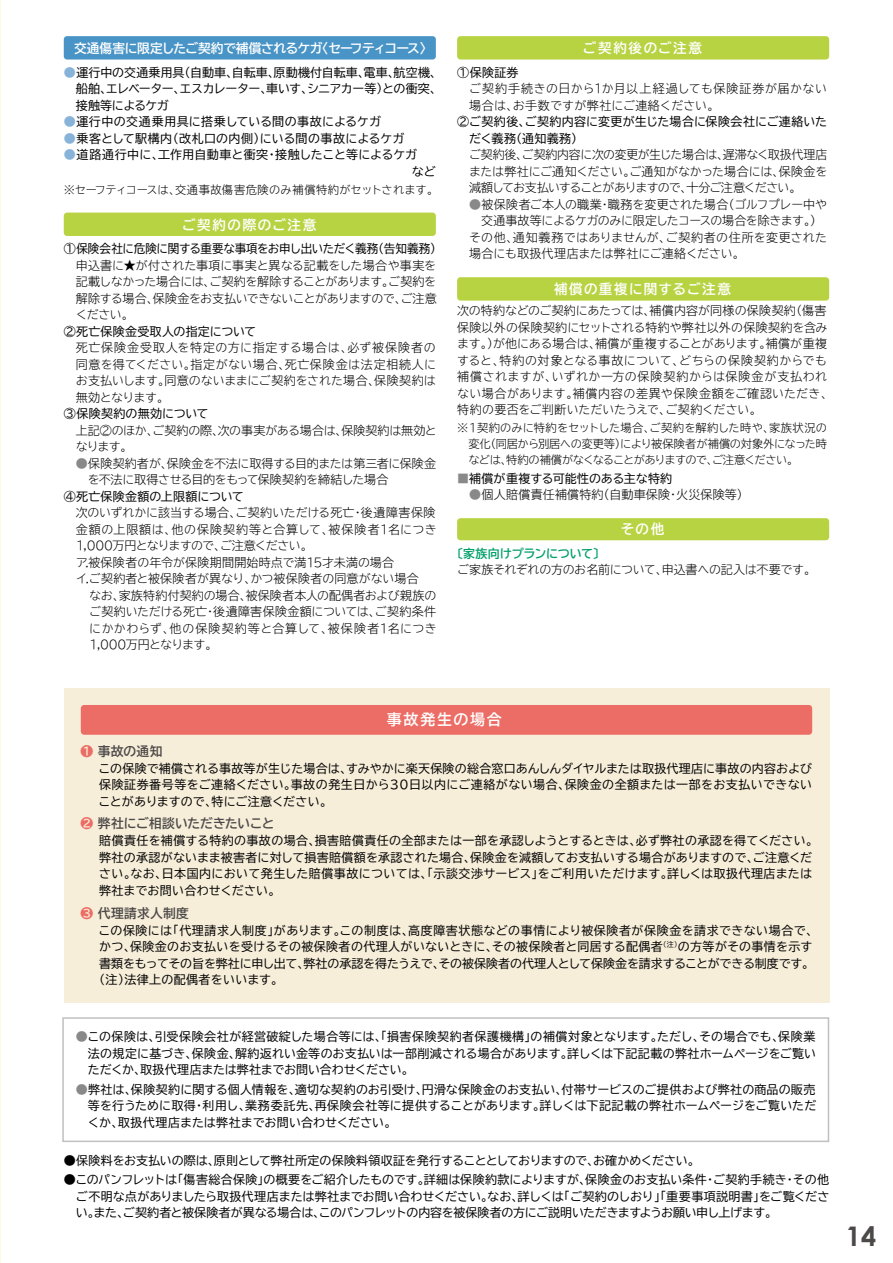
<style>
.page{position:relative;width:893px;height:1263px;background:#fff}
.page>*{position:absolute;margin:0;border:0;box-sizing:border-box;transform-origin:0 0}
.t1{font:700 27px "Century Gothic";color:#4c4948}
.t2{font:700 15px "TBUD Go Std";letter-spacing:.12em;color:#fff}
.t3{font:700 13.5px "TBUD Go Std";letter-spacing:.115em;color:#fff}
.t4{font:700 12.75px "TBUD Go Std";letter-spacing:-.035em;color:#fff}
.t5{font:700 12.75px "TBUD Go Std";letter-spacing:.01em;color:#4c4948}
.t6{font:12px/16.5px "TBUD Go Std";letter-spacing:.015em;color:#000;text-align:justify}
.t7{font:300 12px/16.5px "TBUD Go Std Super";color:#000;text-align:justify}
.t8{font:300 12px/16.5px "TBUD Go Std Super";letter-spacing:.02em;color:#000}
.t9{font:300 12px/16.5px "TBUD Go Std Super";letter-spacing:-.02em;color:#000}
.t10{font:12px "TBUD Go Std";letter-spacing:-.01em;color:#000}
.t11{font:12px "TBUD Go Std";letter-spacing:.035em;color:#000}
.t12{font:12px "TBUD Go Std";letter-spacing:.045em;color:#000}
.t13{font:12px "TBUD Go Std";letter-spacing:-.015em;color:#000}
.t14{font:300 12px/16.5px "TBUD Go Std Super";letter-spacing:.04em;color:#000}
.t15{font:12px "TBUD Go Std";letter-spacing:-.025em;color:#000}
.t16{font:300 12px "TBUD Go Std Super";letter-spacing:-.03em;color:#000}
.t17{font:300 12px "TBUD Go Std Super";letter-spacing:.03em;color:#000}
.t18{font:700 12px "TBUD Go Std";letter-spacing:-.015em;color:#009f69}
.t19{font:300 11.25px/15.8px "TBUD Go Std Super";letter-spacing:-.025em;color:#000;text-align:justify}
.t20{font:300 11.25px "TBUD Go Std Super";letter-spacing:.01em;color:#000}
.s1{color:#87b3d9}
.s2{color:#898989}
.s3{color:#ec6d65}
</style>
<div class="page">
<div style="left:64px;top:688px;width:765px;height:315px;background:#f7eeda"></div>
<div style="left:62px;top:1017px;width:767px;height:125px;border:2px solid #bfc0c0"></div>
<div style="left:81px;top:705px;width:731px;height:30px;background:#ec6d65;border-radius:3px"></div>
<div style="left:457px;top:518px;width:372px;height:22px;background:#b7d342;border-radius:3px"></div>
<div style="left:64px;top:36px;width:372px;height:24px;background:#4994c6;border-radius:3px"></div>
<div style="left:64px;top:213px;width:372px;height:23px;background:#b7d342;border-radius:3px"></div>
<div style="left:457px;top:36px;width:372px;height:24px;background:#b7d342;border-radius:3px"></div>
<div style="left:457px;top:277px;width:372px;height:24px;background:#b7d342;border-radius:3px"></div>
<p class="t4" style="left:74px;top:37px;width:360px">交通傷害に限定したご契約で補償されるケガ〈セーフティコース〉</p>
<p class="t6" style="left:76px;top:64px;width:368px;text-indent:-12px"><span class="s1">●</span>運行中の交通乗用具（自動車、自転車、原動機付自転車、電車、航空機、船舶、エレベーター、エスカレーター、車いす、シニアカー等）との衝突、接触等によるケガ</p>
<p class="t6" style="left:64px;top:113px;width:319px"><span class="s1">●</span>運行中の交通乗用具に搭乗している間の事故によるケガ</p>
<p class="t6" style="left:64px;top:130px;width:342px"><span class="s1">●</span>乗客として駅構内（改札口の内側）にいる間の事故によるケガ</p>
<p class="t6" style="left:412px;top:146px;width:26px;text-indent:-348px"><span class="s1">●</span>道路通行中に、工作用自動車と衝突・接触したこと等によるケガ<br>など</p>
<p class="t20" style="left:64px;top:181px;width:376px">※セーフティコースは、交通事故傷害危険のみ補償特約がセットされます。</p>
<p class="t3" style="left:182px;top:213px;width:136px">ご契約の際のご注意</p>
<p class="t15" style="left:64px;top:239px;width:379px">①保険会社に危険に関する重要な事項をお申し出いただく義務（告知義務）</p>
<p class="t7" style="left:76px;top:256px;width:362px">申込書に★が付された事項に事実と異なる記載をした場合や事実を記載しなかった場合には、ご契約を解除することがあります。ご契約を解除する場合、保険金をお支払いできないことがありますので、ご注意ください。</p>
<p class="t6" style="left:64px;top:323px;width:194px">②死亡保険金受取人の指定について</p>
<p class="t7" style="left:76px;top:339px;width:362px">死亡保険金受取人を特定の方に指定する場合は、必ず被保険者の同意を得てください。指定がない場合、死亡保険金は法定相続人にお支払いします。同意のないままにご契約をされた場合、保険契約は無効となります。</p>
<p class="t6" style="left:64px;top:405px;width:146px">③保険契約の無効について</p>
<p class="t7" style="left:76px;top:421px;width:362px">上記②のほか、ご契約の際、次の事実がある場合は、保険契約は無効となります。</p>
<p class="t9" style="left:88px;top:454px;width:350px;text-indent:-12px"><span class="s2">●</span>保険契約者が、保険金を不法に取得する目的または第三者に保険金を不法に取得させる目的をもって保険契約を締結した場合</p>
<p class="t6" style="left:64px;top:488px;width:181px">④死亡保険金額の上限額について</p>
<p class="t7" style="left:76px;top:504px;width:363px;text-align:left">次のいずれかに該当する場合、ご契約いただける死亡・後遺障害保険金額の上限額は、他の保険契約等と合算して、被保険者1名につき1,000万円となりますので、ご注意ください。<br>ア.被保険者の年令が保険期間開始時点で満15才未満の場合<br>イ.ご契約者と被保険者が異なり、かつ被保険者の同意がない場合</p>
<p class="t7" style="left:89px;top:586px;width:349px">なお、家族特約付契約の場合、被保険者本人の配偶者および親族のご契約いただける死亡・後遺障害保険金額については、ご契約条件にかかわらず、他の保険契約等と合算して、被保険者1名につき1,000万円となります。</p>
<p class="t3" style="left:583px;top:37px;width:121px">ご契約後のご注意</p>
<p class="t6" style="left:457px;top:64px;width:63px">①保険証券</p>
<p class="t14" style="left:469px;top:80px;width:359px">ご契約手続きの日から1か月以上経過しても保険証券が届かない場合は、お手数ですが弊社にご連絡ください。</p>
<p class="t6" style="left:469px;top:113px;width:360px;text-indent:-12px">②ご契約後、ご契約内容に変更が生じた場合に保険会社にご連絡いただく義務（通知義務）</p>
<p class="t7" style="left:469px;top:146px;width:360px">ご契約後、ご契約内容に次の変更が生じた場合は、遅滞なく取扱代理店または弊社にご通知ください。ご通知がなかった場合には、保険金を減額してお支払いすることがありますので、十分ご注意ください。</p>
<p class="t7" style="left:469px;top:196px;width:360px"><span class="s2">●</span>被保険者ご本人の職業・職務を変更された場合（ゴルフプレー中や</p>
<p class="t16" style="left:481px;top:211px;width:342px">交通事故等によるケガのみに限定したコースの場合を除きます。）</p>
<p class="t17" style="left:469px;top:227px;width:360px">その他、通知義務ではありませんが、ご契約者の住所を変更された</p>
<p class="t7" style="left:469px;top:245px;width:277px">場合にも取扱代理店または弊社にご連絡ください。</p>
<p class="t3" style="left:554px;top:278px;width:178px">補償の重複に関するご注意</p>
<p class="t8" style="left:457px;top:302px;width:377px">次の特約などのご契約にあたっては、補償内容が同様の保険契約（傷害保険以外の保険契約にセットされる特約や弊社以外の保険契約を含みます。）が他にある場合は、補償が重複することがあります。補償が重複すると、特約の対象となる事故について、どちらの保険契約からでも補償されますが、いずれか一方の保険契約からは保険金が支払われない場合があります。補償内容の差異や保険金額をご確認いただき、特約の要否をご判断いただいたうえで、ご契約ください。</p>
<p class="t19" style="left:468px;top:420px;width:360px;text-indent:-11px">※１契約のみに特約をセットした場合、ご契約を解約した時や、家族状況の変化（同居から別居への変更等）により被保険者が補償の対象外になった時などは、特約の補償がなくなることがありますので、ご注意ください。</p>
<p class="t6" style="left:457px;top:470px;width:217px"><span class="s2">■</span>補償が重複する可能性のある主な特約</p>
<p class="t8" style="left:469px;top:486px;width:281px"><span class="s2">●</span>個人賠償責任補償特約（自動車保険・火災保険等）</p>
<p class="t3" style="left:621px;top:518px;width:45px">その他</p>
<p class="t18" style="left:451px;top:544px;width:155px">〔家族向けプランについて〕</p>
<p class="t9" style="left:457px;top:561px;width:360px">ご家族それぞれの方のお名前について、申込書への記入は不要です。</p>
<p class="t5" style="left:81px;top:741px;width:83px"><span class="s3">❶</span> 事故の通知</p>
<p class="t2" style="left:387px;top:707px;width:117px">事故発生の場合</p>
<p class="t6" style="left:99px;top:760px;width:715px">この保険で補償される事故等が生じた場合は、すみやかに楽天保険の総合窓口あんしんダイヤルまたは取扱代理店に事故の内容および保険証券番号等をご連絡ください。事故の発生日から30日以内にご連絡がない場合、保険金の全額または一部をお支払いできないことがありますので、特にご注意ください。</p>
<p class="t5" style="left:81px;top:813px;width:196px"><span class="s3">❷</span> 弊社にご相談いただきたいこと</p>
<p class="t6" style="left:99px;top:832px;width:721px;text-align:left">賠償責任を補償する特約の事故の場合、損害賠償責任の全部または一部を承認しようとするときは、必ず弊社の承認を得てください。弊社の承認がないまま被害者に対して損害賠償額を承認された場合、保険金を減額してお支払いする場合がありますので、ご注意ください。なお、日本国内において発生した賠償事故については、「示談交渉サービス」をご利用いただけます。詳しくは取扱代理店または弊社までお問い合わせください。</p>
<p class="t5" style="left:81px;top:902px;width:110px"><span class="s3">❸</span> 代理請求人制度</p>
<p class="t12" style="left:99px;top:920px;width:721px">この保険には「代理請求人制度」があります。この制度は、高度障害状態などの事情により被保険者が保険金を請求できない場合で、</p>
<p class="t11" style="left:99px;top:937px;width:715px">かつ、保険金のお支払いを受けるその被保険者の代理人がいないときに、その被保険者と同居する配偶者<sup>（注）</sup>の方等がその事情を示す</p>
<p class="t10" style="left:99px;top:953px;width:716px">書類をもってその旨を弊社に申し出て、弊社の承認を得たうえで、その被保険者の代理人として保険金を請求することができる制度です。</p>
<p class="t6" style="left:93px;top:971px;width:191px">（注）法律上の配偶者をいいます。</p>
<p class="t6" style="left:88px;top:1028px;width:730px;text-indent:-12px"><span class="s2">●</span>この保険は、引受保険会社が経営破綻した場合等には、「損害保険契約者保護機構」の補償対象となります。ただし、その場合でも、保険業法の規定に基づき、保険金、解約返れい金等のお支払いは一部削減される場合があります。詳しくは下記記載の弊社ホームページをご覧いただくか、取扱代理店または弊社までお問い合わせください。</p>
<p class="t6" style="left:88px;top:1081px;width:730px;text-indent:-12px"><span class="s2">●</span>弊社は、保険契約に関する個人情報を、適切な契約のお引受け、円滑な保険金のお支払い、付帯サービスのご提供および弊社の商品の販売等を行うために取得・利用し、業務委託先、再保険会社等に提供することがあります。詳しくは下記記載の弊社ホームページをご覧いただくか、取扱代理店または弊社までお問い合わせください。</p>
<p class="t13" style="left:64px;top:1150px;width:637px">●保険料をお支払いの際は、原則として弊社所定の保険料領収証を発行することとしておりますので、お確かめください。</p>
<p class="t6" style="left:76px;top:1171px;width:755px;text-indent:-12px">●このパンフレットは「傷害総合保険」の概要をご紹介したものです。詳細は保険約款によりますが、保険金のお支払い条件・ご契約手続き・その他ご不明な点がありましたら取扱代理店または弊社までお問い合わせください。なお、詳しくは「ご契約のしおり」「重要事項説明書」をご覧ください。また、ご契約者と被保険者が異なる場合は、このパンフレットの内容を被保険者の方にご説明いただきますようお願い申し上げます。</p>
<h1 class="t1" style="left:846px;top:1219px;width:32px">14</h1>
</div>
